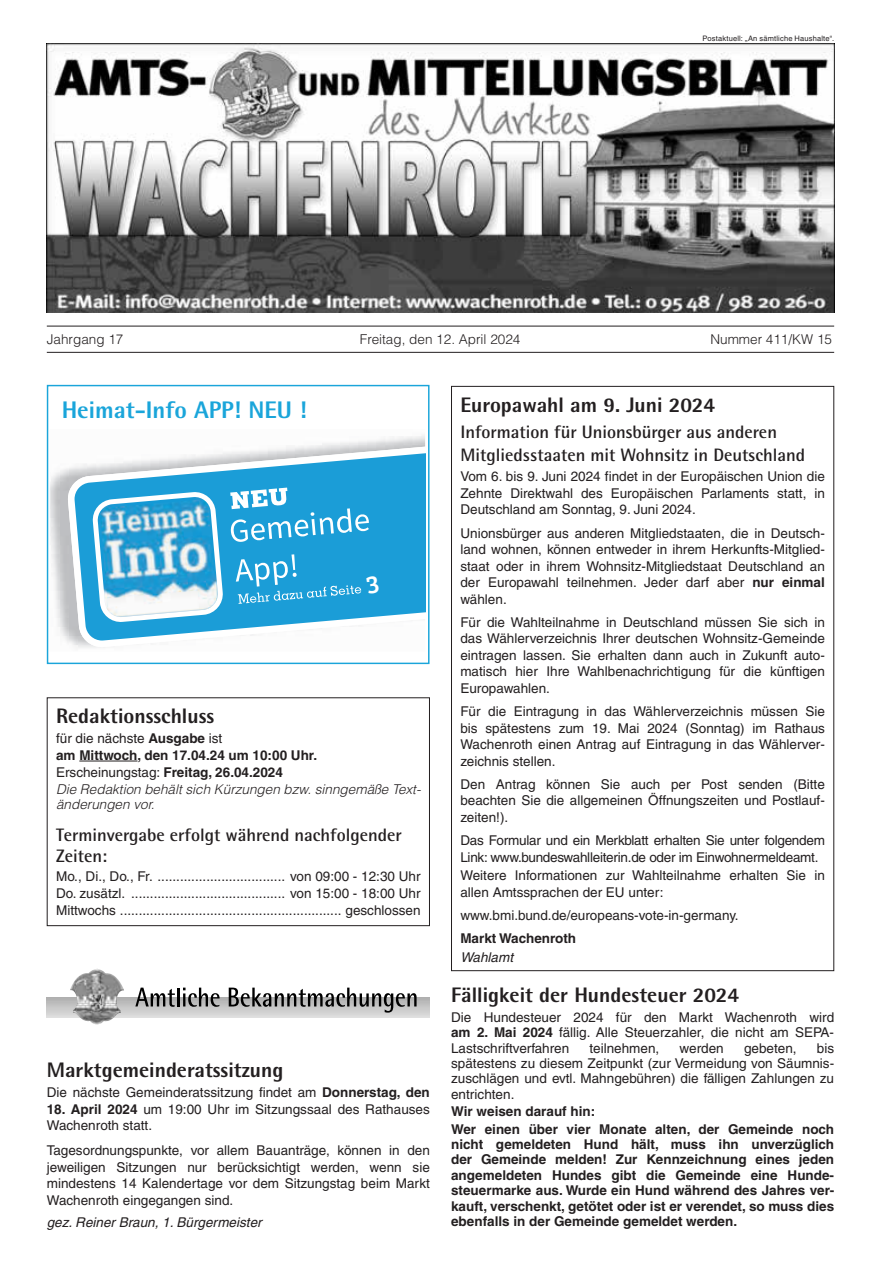
<style>
.page{position:relative;width:881px;height:1263px;background:#fff}
.page>*{position:absolute;margin:0;border:0;box-sizing:border-box;transform-origin:0 0}
.t1{font:800 24px "Agfa Rotis Semisans";color:#1aa5da}
.t2{font:800 21px "Agfa Rotis Semisans";color:#231f20}
.t3{font:700 18px/21px "Agfa Rotis Semisans";color:#231f20}
.t4{font:13.5px/16.5px "Helvetica LT";color:#231f20;text-align:justify}
.t5{font:700 13.5px/15.3px "Helvetica LT";color:#231f20}
.t6{font:13.5px/16.5px "Helvetica LT";letter-spacing:-.02em;color:#231f20}
.t7{font:300 13.5px "Helvetica LT";color:#231f20}
.t8{font:italic 13.5px "Helvetica LT";color:#231f20}
.t9{font:italic 300 13.5px "Helvetica LT";color:#231f20}
.t10{font:7.5px "Helvetica LT";letter-spacing:.02em;color:#231f20}
.s1{font-weight:400}
.s2{font-weight:300;font-style:italic}
.s3{font-weight:700}
</style>
<div class="page">
<img style="left:47px;top:43px;width:786px;height:270px">
<hr style="left:47px;top:326px;width:786px;height:1px;background:#231f20">
<hr style="left:47px;top:352px;width:786px;height:1px;background:#231f20">
<div style="left:47px;top:385px;width:382px;height:279px;border:1px solid #1aa5da"></div>
<hr style="left:79px;top:761px;width:58px;height:1px;background:#231f20">
<div style="left:47px;top:697px;width:382px;height:229px;border:1px solid #231f20"></div>
<img style="left:47px;top:997px;width:382px;height:21px">
<svg style="left:135px;top:987px;width:84px;height:20px"></svg>
<svg style="left:229px;top:987px;width:187px;height:26px"></svg>
<img style="left:70px;top:969px;width:27px;height:48px">
<img style="left:50px;top:435px;width:375px;height:213px">
<svg style="left:68px;top:441px;width:357px;height:206px;fill:#1b9dd7"></svg>
<svg style="left:230px;top:488px;width:139px;height:54px;background:#49b0df"></svg>
<img style="left:103px;top:492px;width:92px;height:2px">
<svg style="left:94px;top:494px;width:127px;height:126px"></svg>
<svg style="left:236px;top:554px;width:143px;height:50px;background:#33a7db"></svg>
<p class="t10" style="left:702px;top:34px;width:133px">Postaktuell: „An sämtliche Haushalte“.</p>
<p class="t7" style="left:47px;top:330px;width:78px">Jahrgang 17</p>
<p class="t7" style="left:360px;top:330px;width:162px">Freitag, den 12. April 2024</p>
<p class="t7" style="left:710px;top:330px;width:123px">Nummer 411/KW 15</p>
<h1 class="t1" style="left:62px;top:394px;width:246px">Heimat-Info APP! NEU !</h1>
<h2 class="t2" style="left:56px;top:703px;width:160px">Redaktionsschluss</h2>
<p class="t5" style="left:56px;top:729px;width:366px;line-height:17.1px"><span class="s1">für die nächste</span> Ausgabe <span class="s1">ist<br></span>am Mittwoch, den 17.04.24 um 10:00 Uhr.<br><span class="s1">Erscheinungstag:</span> Freitag, 26.04.2024<br><span class="s2">Die Redaktion behält sich Kürzungen bzw. sinngemäße Text-</span></p>
<p class="t9" style="left:56px;top:796px;width:100px">änderungen vor.</p>
<h3 class="t3" style="left:56px;top:824px;width:347px">Terminvergabe erfolgt während nachfolgender<br>Zeiten:</h3>
<p class="t4" style="left:56px;top:868px;width:98px">Mo., Di., Do., Fr.</p>
<p class="t4" style="left:290px;top:868px;width:132px">von 09:00 - 12:30 Uhr</p>
<p class="t4" style="left:56px;top:885px;width:71px">Do. zusätzl.</p>
<p class="t4" style="left:290px;top:885px;width:132px">von 15:00 - 18:00 Uhr</p>
<p class="t4" style="left:56px;top:902px;width:61px">Mittwochs</p>
<p class="t4" style="left:345px;top:902px;width:77px">geschlossen</p>
<h2 class="t2" style="left:47px;top:1056px;width:238px">Marktgemeinderatssitzung</h2>
<p class="t4" style="left:47px;top:1084px;width:384px">Die nächste Gemeinderatssitzung findet am <span class="s3">Donnerstag, den</span></p>
<p class="t4" style="left:47px;top:1101px;width:384px"><span class="s3">18. April 2024</span> um 19:00 Uhr im Sitzungssaal des Rathauses<br>Wachenroth statt.</p>
<p class="t4" style="left:47px;top:1142px;width:384px">Tagesordnungspunkte, vor allem Bauanträge, können in den jeweiligen Sitzungen nur berücksichtigt werden, wenn sie mindestens 14 Kalendertage vor dem Sitzungstag beim Markt Wachenroth eingegangen sind.</p>
<p class="t8" style="left:47px;top:1214px;width:216px">gez. Reiner Braun, 1. Bürgermeister</p>
<h2 class="t2" style="left:460px;top:391px;width:256px">Europawahl am 9. Juni 2024</h2>
<h3 class="t3" style="left:460px;top:420px;width:346px;line-height:22.5px">Information für Unionsbürger aus anderen<br>Mitgliedsstaaten mit Wohnsitz in Deutschland</h3>
<p class="t4" style="left:460px;top:468px;width:366px">Vom 6. bis 9. Juni 2024 findet in der Europäischen Union die Zehnte Direktwahl des Europäischen Parlaments statt, in Deutschland am Sonntag, 9. Juni 2024.</p>
<p class="t4" style="left:460px;top:525px;width:366px">Unionsbürger aus anderen Mitgliedstaaten, die in Deutsch&shy;land wohnen, können entweder in ihrem Herkunfts-Mitglied&shy;staat oder in ihrem Wohnsitz-Mitgliedstaat Deutschland an der Europawahl teilnehmen. Jeder darf aber <span class="s3">nur einmal </span>wählen.</p>
<p class="t4" style="left:460px;top:614px;width:366px">Für die Wahlteilnahme in Deutschland müssen Sie sich in das Wählerverzeichnis Ihrer deutschen Wohnsitz-Gemeinde eintragen lassen. Sie erhalten dann auch in Zukunft auto&shy;matisch hier Ihre Wahlbenachrichtigung für die künftigen Europawahlen.</p>
<p class="t4" style="left:460px;top:703px;width:366px">Für die Eintragung in das Wählerverzeichnis müssen Sie bis spätestens zum 19. Mai 2024 (Sonntag) im Rathaus Wachenroth einen Antrag auf Eintragung in das Wählerver&shy;zeichnis stellen.</p>
<p class="t4" style="left:460px;top:776px;width:366px">Den Antrag können Sie auch per Post senden (Bitte beachten Sie die allgemeinen Öffnungszeiten und Postlauf&shy;zeiten!).</p>
<p class="t6" style="left:460px;top:832px;width:366px">Das Formular und ein Merkblatt erhalten Sie unter folgendem<br>Link: www.bundeswahlleiterin.de oder im Einwohnermeldeamt.</p>
<p class="t4" style="left:460px;top:867px;width:366px">Weitere Informationen zur Wahlteilnahme erhalten Sie in allen Amtssprachen der EU unter:</p>
<p class="t4" style="left:460px;top:907px;width:279px">www.bmi.bund.de/europeans-vote-in-germany.</p>
<p class="t5" style="left:460px;top:931px;width:117px">Markt Wachenroth</p>
<p class="t8" style="left:460px;top:949px;width:54px">Wahlamt</p>
<h2 class="t2" style="left:451px;top:982px;width:289px">Fälligkeit der Hundesteuer 2024</h2>
<p class="t4" style="left:451px;top:1010px;width:384px;line-height:15.3px">Die Hundesteuer 2024 für den Markt Wachenroth wird <span class="s3">am 2. Mai 2024</span> fällig. Alle Steuerzahler, die nicht am SEPA-Lastschriftverfahren</p>
<p class="t4" style="left:451px;top:1040px;width:384px;line-height:15.3px;text-indent:365px">bis spätestens zu diesem Zeitpunkt (zur Vermeidung von Säumnis&shy;zuschlägen und evtl. Mahngebühren) die fälligen Zahlungen zu entrichten.</p>
<p class="t5" style="left:451px;top:1102px;width:384px;line-height:17.4px">Wir weisen darauf hin:<br>Wer einen über vier Monate alten, der Gemeinde noch</p>
<p class="t5" style="left:451px;top:1136px;width:384px;text-align:justify">nicht gemeldeten Hund hält, muss ihn unverzüglich der Gemeinde melden! Zur Kennzeichnung eines jeden angemeldeten Hundes gibt die Gemeinde eine Hunde&shy;steuermarke aus. Wurde ein Hund während des Jahres ver&shy;kauft, verschenkt, getötet oder ist er verendet, so muss dies ebenfalls in der Gemeinde gemeldet werden.</p>
<p class="t4" style="left:589px;top:1040px;width:71px">teilnehmen,</p>
<p class="t4" style="left:679px;top:1040px;width:46px">werden</p>
<p class="t4" style="left:743px;top:1040px;width:54px">gebeten,</p>
</div>
